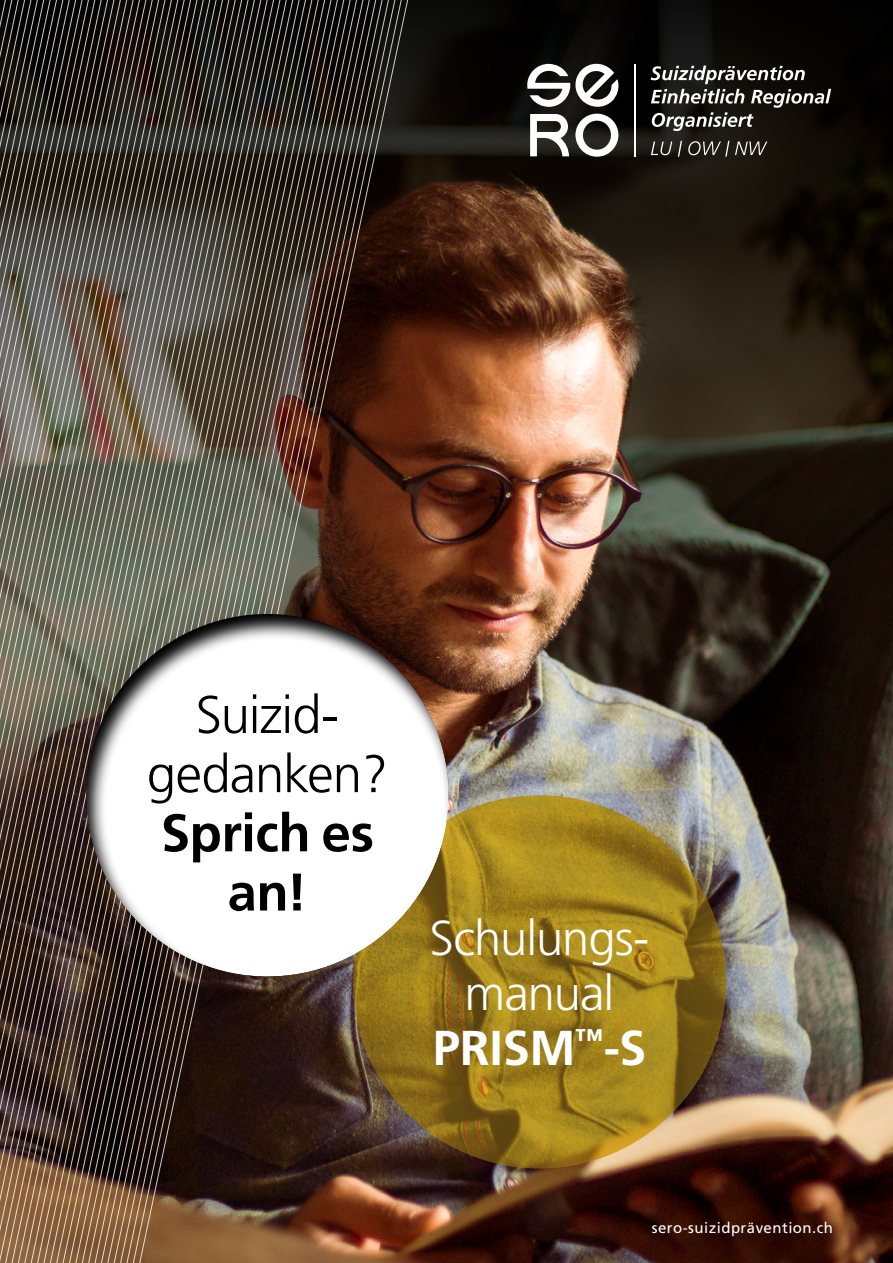
<style>
.page{position:relative;width:893px;height:1263px;background:#fff}
.page>*{position:absolute;margin:0;border:0;box-sizing:border-box;transform-origin:0 0}
.t1{font:300 52.8px/59.2px "Frutiger LT Std";letter-spacing:-.02em;color:#000;text-align:center}
.t2{font:700 52.8px/59.2px "Frutiger LT Std";letter-spacing:-.01em;color:#000;text-align:center}
.t3{font:300 48.9px/54.8px "Frutiger LT Std";letter-spacing:-.02em;color:#fff;text-align:center}
.t4{font:15px "Frutiger LT Std";letter-spacing:.03em;color:#fff}
.s1{font-weight:700}
</style>
<div class="page">
<img style="left:461px;top:0;width:432px;height:1263px">
<svg style="left:651px;top:66px;width:180px;height:65px;background:#43413e"></svg>
<hr style="left:634px;top:64px;width:2px;height:93px;background:#fff">
<svg style="left:651px;top:141px;width:21px;height:14px"></svg>
<svg style="left:678px;top:141px;width:4px;height:16px"></svg>
<svg style="left:688px;top:141px;width:41px;height:16px"></svg>
<svg style="left:735px;top:141px;width:32px;height:14px"></svg>
<svg style="left:527px;top:64px;width:93px;height:93px"></svg>
<img style="left:0;top:0;width:461px;height:1263px">
<svg style="left:353px;top:795px;width:373px;height:373px;background:#9b7c1b"></svg>
<svg style="left:86px;top:614px;width:363px;height:363px"></svg>
<p class="t1" style="left:147px;top:686px;width:243px">Suizid&shy;gedanken?</p>
<p class="t2" style="left:161px;top:804px;width:215px">Sprich es an!</p>
<p class="t3" style="left:430px;top:912px;width:221px">Schulungs&shy;manual<br><span class="s1">PRISM</span><sup>™</sup><span class="s1">-S</span></p>
<p class="t4" style="left:652px;top:1219px;width:183px">sero-suizidprävention.ch</p>
</div>
